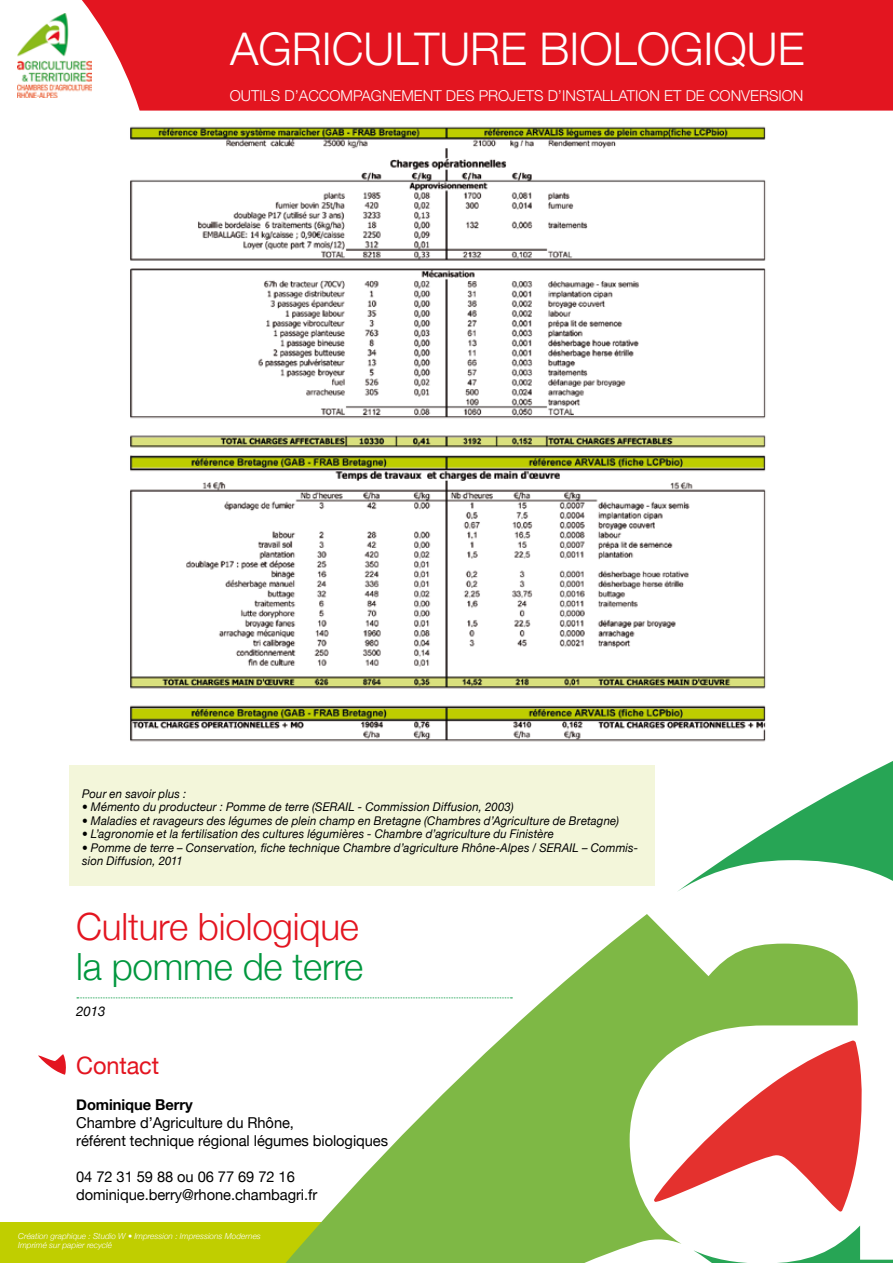
<style>
.page{position:relative;width:893px;height:1263px;background:#fff}
.page>*{position:absolute;margin:0;border:0;box-sizing:border-box;transform-origin:0 0}
.t1{font:300 45px "Helvetica Neue";color:#fff}
.t2{font:300 37.5px "Helvetica Neue";color:#e31520}
.t3{font:300 37.5px "Helvetica Neue";color:#00973e}
.t4{font:24px "Helvetica Neue";letter-spacing:-.005em;color:#e31520}
.t5{font:15px/18px "Helvetica Neue";letter-spacing:-.005em;color:#000}
.t6{font:300 15px "Helvetica Neue";color:#fff}
.t7{font:700 15px "Helvetica Neue";letter-spacing:-.005em;color:#000}
.t8{font:italic 13.5px "Helvetica Neue";color:#000}
.t9{font:italic 12px/13.5px "Helvetica Neue";letter-spacing:.01em;color:#000;scale:.95 1}
.t10{font:12px "Helvetica Neue";color:#fff}
.t11{font:italic 300 8.25px/9px "Helvetica Neue";color:#fff}
</style>
<div class="page">
<img style="left:18px;top:18px;width:36px;height:79px">
<svg style="left:54px;top:0;width:839px;height:111px;background:#e3252f"></svg>
<img style="left:130px;top:126px;width:636px;height:616px">
<div style="left:0;top:1222px;width:505px;height:41px;background:#c0ce00"></div>
<svg style="left:677px;top:733px;width:216px;height:530px"></svg>
<svg style="left:858px;top:1040px;width:5px;height:171px"></svg>
<svg style="left:143px;top:914px;width:715px;height:349px"></svg>
<svg style="left:38px;top:1054px;width:28px;height:21px"></svg>
<svg style="left:77px;top:997px;width:435px;height:1px"></svg>
<div style="left:69px;top:765px;width:586px;height:121px;background:#f3f6da"></div>
<h1 class="t1" style="left:230px;top:13px;width:576px">AGRICULTURE BIOLOGIQUE</h1>
<p class="t6" style="left:230px;top:84px;width:575px">OUTILS D’ACCOMPAGNEMENT DES PROJETS D’INSTALLATION ET DE CONVERSION</p>
<p class="t9" style="left:82px;top:787px;width:111px">Pour en savoir plus :</p>
<p class="t9" style="left:82px;top:801px;width:456px">• Mémento du producteur : Pomme de terre (SERAIL - Commission Diffusion, 2003)</p>
<p class="t9" style="left:82px;top:814px;width:567px">• Maladies et ravageurs des légumes de plein champ en Bretagne (Chambres d’Agriculture de Bretagne)</p>
<p class="t9" style="left:82px;top:828px;width:498px">• L’agronomie et la fertilisation des cultures légumières - Chambre d’agriculture du Finistère</p>
<p class="t9" style="left:82px;top:841px;width:587px">• Pomme de terre – Conservation, fiche technique Chambre d’agriculture Rhône-Alpes / SERAIL – Commis&shy;sion Diffusion, 2011</p>
<h2 class="t2" style="left:76px;top:896px;width:284px">CULTURE BIOLOGIQUE</h2>
<h2 class="t3" style="left:76px;top:937px;width:289px">LA POMME DE TERRE</h2>
<p class="t8" style="left:76px;top:1002px;width:31px">2013</p>
<h3 class="t4" style="left:76px;top:1048px;width:84px">Contact</h3>
<p class="t7" style="left:76px;top:1093px;width:118px">Dominique Berry</p>
<p class="t5" style="left:76px;top:1114px;width:313px">Chambre d’Agriculture du Rhône,<br>référent technique régional légumes biologiques</p>
<p class="t5" style="left:76px;top:1168px;width:243px">04 72 31 59 88 ou 06 77 69 72 16 dominique.berry@rhone.chambagri.fr</p>
<p class="t11" style="left:18px;top:1231px;width:244px">Création graphique : Studio W • Impression : Impressions Modernes<br>Imprimé sur papier recyclé</p>
<p class="t10" style="left:26px;top:1224px;width:15px">10</p>
</div>
